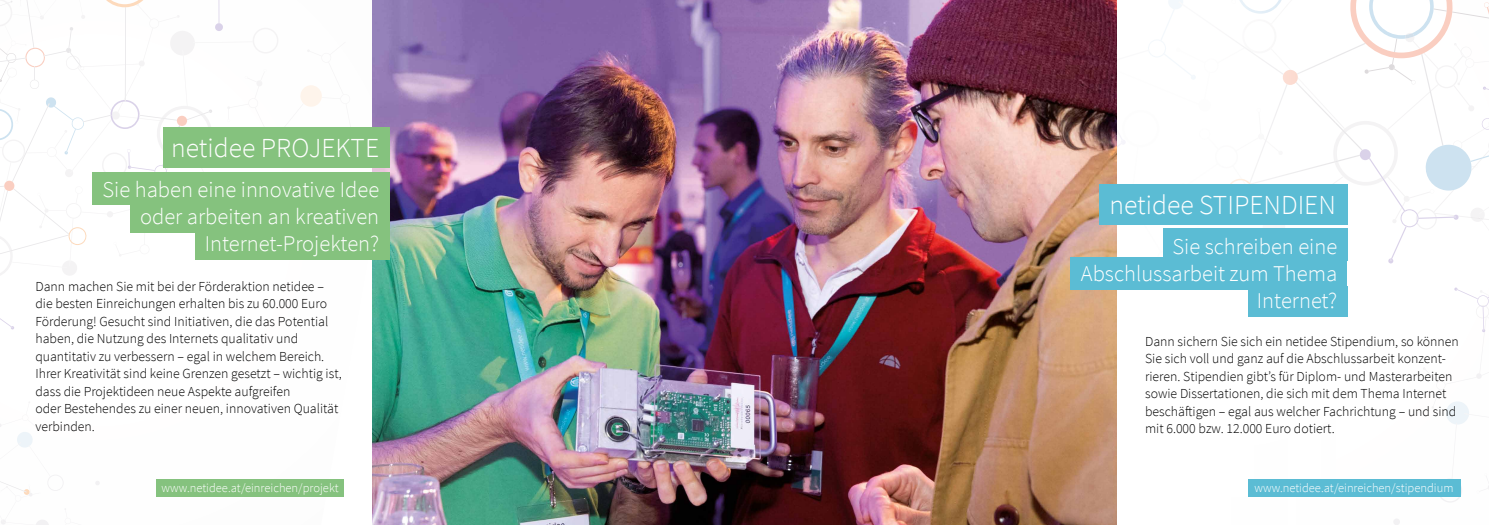
<style>
.page{position:relative;width:1489px;height:525px;background:#fff}
.page>*{position:absolute;margin:0;border:0;box-sizing:border-box;transform-origin:0 0}
.t1{font:300 27.5px "Source Sans Pro";color:#fff}
.t2{font:300 22.5px/27px "Source Sans Pro";color:#fff;text-align:right}
.t3{font:300 13.75px/17.5px "Source Sans Pro";color:#000}
.t4{font:300 12.5px "Source Sans Pro";color:#fff}
</style>
<div class="page">
<svg style="left:1392px;top:287px;width:96px;height:237px"></svg>
<svg style="left:1116px;top:0;width:373px;height:263px"></svg>
<svg style="left:0;top:402px;width:100px;height:122px"></svg>
<svg style="left:0;top:318px;width:14px;height:11px"></svg>
<svg style="left:0;top:0;width:358px;height:275px"></svg>
<img style="left:372px;top:0;width:744px;height:524px">
<div style="left:163px;top:128px;width:227px;height:40px;background:#85c27e"></div>
<div style="left:92px;top:172px;width:298px;height:32px;background:#85c27e"></div>
<div style="left:130px;top:200px;width:260px;height:32px;background:#85c27e"></div>
<div style="left:195px;top:229px;width:195px;height:31px;background:#85c27e"></div>
<div style="left:156px;top:478px;width:187px;height:18px;background:#85c27e"></div>
<div style="left:1098px;top:184px;width:248px;height:40px;background:#5bbcd4"></div>
<div style="left:1247px;top:478px;width:213px;height:18px;background:#5bbcd4"></div>
<div style="left:1162px;top:229px;width:184px;height:32px;background:#5bbcd4"></div>
<div style="left:1070px;top:257px;width:276px;height:32px;background:#5bbcd4"></div>
<div style="left:1247px;top:286px;width:99px;height:31px;background:#5bbcd4"></div>
<h1 class="t1" style="left:171px;top:131px;width:209px">netidee PROJEKTE</h1>
<h2 class="t2" style="left:103px;top:176px;width:278px">Sie haben eine innovative Idee oder arbeiten an kreativen<br>Internet-Projekten?</h2>
<p class="t3" style="left:35px;top:277px;width:308px">Dann machen Sie mit bei der Förderaktion netidee – die besten Einreichungen erhalten bis zu 60.000 Euro Förderung! Gesucht sind Initiativen, die das Potential haben, die Nutzung des Internets qualitativ und quantitativ zu verbessern – egal in welchem Bereich.<br>Ihrer Kreativität sind keine Grenzen gesetzt – wichtig ist, dass die Projektideen neue Aspekte aufgreifen<br>oder Bestehendes zu einer neuen, innovativen Qualität verbinden.</p>
<p class="t4" style="left:161px;top:480px;width:178px">www.netidee.at/einreichen/projekt</p>
<h1 class="t1" style="left:1109px;top:188px;width:228px">netidee STIPENDIEN</h1>
<h2 class="t2" style="left:1080px;top:233px;width:258px">Sie schreiben eine<br>Abschlussarbeit zum Thema<br>Internet?</h2>
<p class="t3" style="left:1144px;top:332px;width:315px">Dann sichern Sie sich ein netidee Stipendium, so können Sie sich voll und ganz auf die Abschlussarbeit konzent&shy;rieren. Stipendien gibt’s für Diplom- und Masterarbeiten sowie Dissertationen, die sich mit dem Thema Internet beschäftigen – egal aus welcher Fachrichtung – und sind mit 6.000 bzw. 12.000 Euro dotiert.</p>
<p class="t4" style="left:1254px;top:480px;width:200px">www.netidee.at/einreichen/stipendium</p>
</div>
